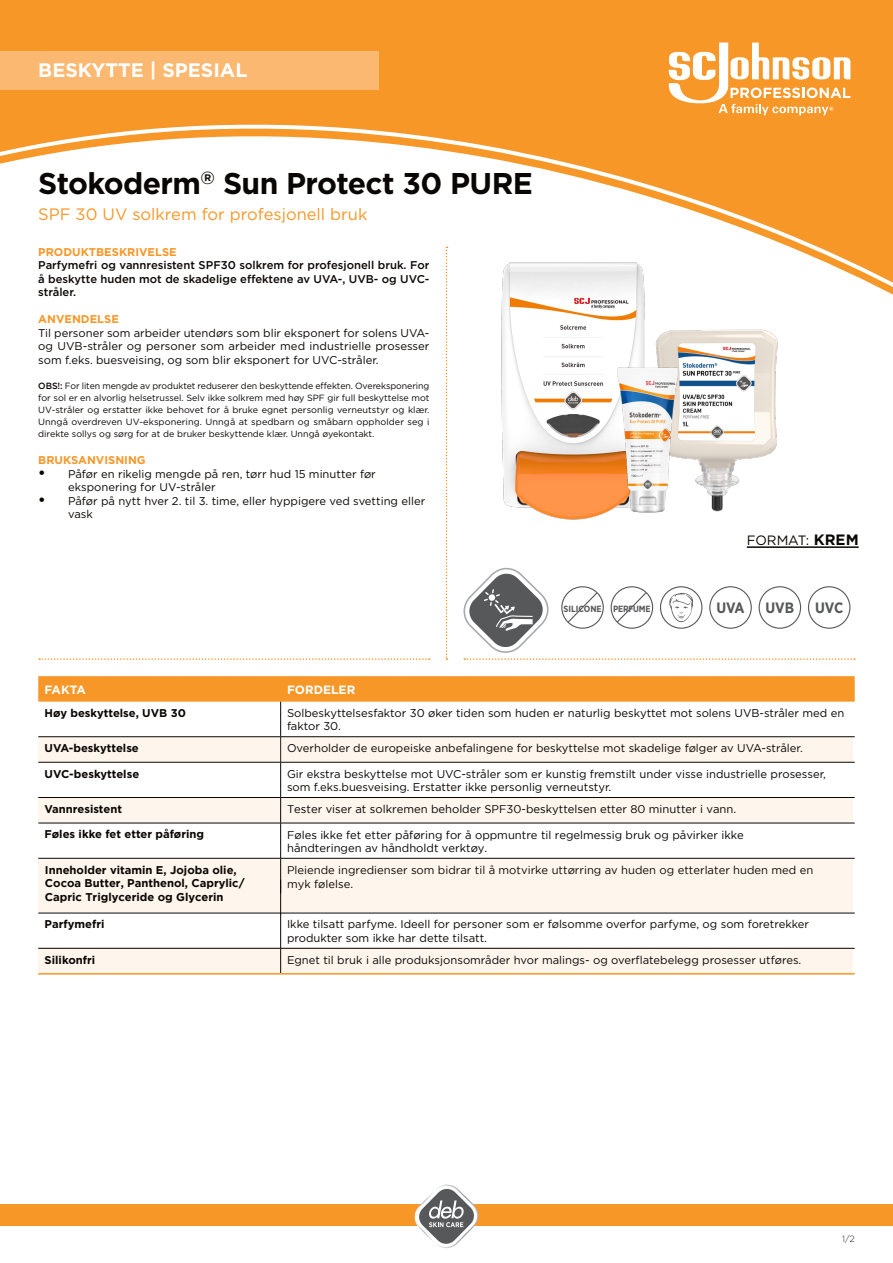
<style>
.page{position:relative;width:893px;height:1263px;background:#fff}
.page>*{position:absolute;margin:0;border:0;box-sizing:border-box;transform-origin:0 0}
.t1{font:700 30px "Gotham";letter-spacing:-.02em;color:#0a0604}
.t2{font:700 19.5px "Gotham";color:#fff}
._08_Copy_Prokyon_8_7{font:16.5px "Gotham";color:#f79727}
.t3{font:700 15px "Gotham Narrow";color:#57585a}
._08_Subline_Prokyon{font:13.5px "Gotham";letter-spacing:-.015em;color:#0a0604}
.t4{font:700 12px "Gotham";color:#fff}
._08_Subline_Prokyon-2{font:11.25px/13.5px "Gotham";color:#0a0604}
._08_Subline_Prokyon-3{font:700 11.25px/13.5px "Gotham";color:#0a0604}
.t5{font:11.25px/13px "Gotham";color:#000}
._08_Subline_Prokyon-4{font:500 11.25px/13.5px "Gotham";color:#0a0604;text-align:justify}
.t6{font:700 11.25px "Gotham";color:#f79727}
._08_Subline_Prokyon-5{font:9px/12px "Gotham";color:#0a0604;text-align:justify}
.t7{font:700 9px "Gotham Narrow";color:#57585a}
.t8{font:700 9px "Gotham Narrow";letter-spacing:-.02em;color:#57585a}
.t9{font:300 9px "Gotham";color:#231f20}
.s1{font-weight:500}
.s2{font-weight:700;font-size:15px}
</style>
<div class="page">
<div style="left:39px;top:738px;width:814px;height:24px;background:#fef6ec"></div>
<div style="left:39px;top:798px;width:814px;height:24px;background:#fef6ec"></div>
<div style="left:39px;top:859px;width:814px;height:52px;background:#fef6ec"></div>
<div style="left:39px;top:948px;width:814px;height:26px;background:#fef6ec"></div>
<img style="left:671px;top:329px;width:107px;height:183px">
<svg style="left:0;top:0;width:893px;height:311px;fill:#f79727"></svg>
<svg style="left:0;top:119px;width:893px;height:184px"></svg>
<div style="left:0;top:51px;width:378px;height:38px;background:#fbb871"></div>
<div style="left:0;top:1204px;width:893px;height:22px;background:#f79727"></div>
<img style="left:415px;top:1184px;width:63px;height:64px">
<svg style="left:416px;top:1186px;width:61px;height:61px"></svg>
<svg style="left:446px;top:247px;width:1px;height:413px"></svg>
<svg style="left:39px;top:658px;width:391px;height:2px"></svg>
<svg style="left:38px;top:676px;width:817px;height:26px"></svg>
<hr style="left:280px;top:762px;width:1px;height:35px;background:#0a0604">
<svg style="left:280px;top:798px;width:1px;height:25px"></svg>
<hr style="left:280px;top:823px;width:1px;height:35px;background:#0a0604">
<hr style="left:280px;top:858px;width:1px;height:35px;background:#0a0604">
<hr style="left:280px;top:913px;width:1px;height:35px;background:#0a0604">
<svg style="left:280px;top:949px;width:1px;height:24px"></svg>
<hr style="left:281px;top:736px;width:574px;height:1px;background:#0a0604">
<hr style="left:38px;top:762px;width:243px;height:1px;background:#0a0604">
<hr style="left:281px;top:762px;width:574px;height:1px;background:#0a0604">
<hr style="left:38px;top:797px;width:243px;height:1px;background:#0a0604">
<hr style="left:281px;top:797px;width:574px;height:1px;background:#0a0604">
<hr style="left:38px;top:823px;width:243px;height:1px;background:#0a0604">
<hr style="left:281px;top:823px;width:574px;height:1px;background:#0a0604">
<hr style="left:38px;top:858px;width:243px;height:1px;background:#0a0604">
<hr style="left:281px;top:858px;width:574px;height:1px;background:#0a0604">
<hr style="left:38px;top:973px;width:243px;height:1px;background:#f79727">
<hr style="left:281px;top:973px;width:574px;height:1px;background:#f79727">
<svg style="left:280px;top:737px;width:1px;height:25px"></svg>
<hr style="left:280px;top:702px;width:1px;height:34px;background:#0a0604">
<hr style="left:38px;top:736px;width:243px;height:1px;background:#0a0604">
<hr style="left:38px;top:913px;width:243px;height:1px;background:#0a0604">
<hr style="left:281px;top:913px;width:574px;height:1px;background:#0a0604">
<hr style="left:38px;top:948px;width:243px;height:1px;background:#0a0604">
<hr style="left:281px;top:948px;width:574px;height:1px;background:#0a0604">
<img style="left:473px;top:252px;width:198px;height:268px">
<img style="left:609px;top:358px;width:82px;height:161px">
<hr style="left:747px;top:546px;width:112px;height:2px;background:#0a0604">
<svg style="left:463px;top:568px;width:392px;height:92px"></svg>
<svg style="left:669px;top:43px;width:181px;height:72px"></svg>
<hr style="left:280px;top:879px;width:1px;height:35px;background:#0a0604">
<p class="t2" style="left:38px;top:59px;width:211px">BESKYTTE | SPESIAL</p>
<p class="t1" style="left:38px;top:165px;width:496px">Stokoderm<sup>‰</sup> Sun Protect 30 PURE</p>
<p class="_08_Copy_Prokyon_8_7" style="left:38px;top:204px;width:331px">SPF 30 UV solkrem for profesjonell bruk</p>
<p class="t6" style="left:38px;top:245px;width:140px">PRODUKTBESKRIVELSE</p>
<p class="_08_Subline_Prokyon-4" style="left:38px;top:258px;width:393px">Parfymefri og vannresistent SPF30 solkrem for profesjonell bruk. For å beskytte huden mot de skadelige effektene av UVA-, UVB- og UVC&shy;stråler.</p>
<p class="t6" style="left:38px;top:312px;width:82px">ANVENDELSE</p>
<p class="_08_Subline_Prokyon-2" style="left:38px;top:326px;width:393px;text-align:justify">Til personer som arbeider utendørs som blir eksponert for solens UVA&shy;og UVB-stråler og personer som arbeider med industrielle prosesser som f.eks. buesveising, og som blir eksponert for UVC-stråler.</p>
<p class="_08_Subline_Prokyon-5" style="left:38px;top:380px;width:393px"><span class="s1">OBS!:</span> For liten mengde av produktet reduserer den beskyttende effekten. Overeksponering for sol er en alvorlig helsetrussel. Selv ikke solkrem med høy SPF gir full beskyttelse mot UV-stråler og erstatter ikke behovet for å bruke egnet personlig verneutstyr og klær.<br>Unngå overdreven UV-eksponering. Unngå at spedbarn og småbarn oppholder seg i direkte sollys og sørg for at de bruker beskyttende klær. Unngå øyekontakt.</p>
<p class="t6" style="left:38px;top:453px;width:109px">BRUKSANVISNING</p>
<p class="_08_Subline_Prokyon-2" style="left:68px;top:467px;width:309px;text-indent:-30px"><span class="s2">•</span> Påfør en rikelig mengde på ren, tørr hud 15 minutter før eksponering for UV-stråler</p>
<p class="_08_Subline_Prokyon-2" style="left:68px;top:494px;width:359px;text-indent:-30px"><span class="s2">•</span> Påfør på nytt hver 2. til 3. time, eller hyppigere ved svetting eller vask</p>
<p class="_08_Subline_Prokyon" style="left:747px;top:532px;width:113px">FORMAT: <span class="s2">KREM</span></p>
<p class="t7" style="left:563px;top:603px;width:40px">SILICONE</p>
<p class="t8" style="left:613px;top:603px;width:39px">PERFUME</p>
<h3 class="t3" style="left:716px;top:598px;width:30px">UVA</h3>
<h3 class="t3" style="left:765px;top:598px;width:30px">UVB</h3>
<h3 class="t3" style="left:815px;top:598px;width:30px">UVC</h3>
<p class="t4" style="left:45px;top:682px;width:43px">FAKTA</p>
<p class="t4" style="left:287px;top:682px;width:70px">FORDELER</p>
<p class="_08_Subline_Prokyon-3" style="left:45px;top:706px;width:143px">Høy beskyttelse, UVB 30</p>
<p class="_08_Subline_Prokyon-2" style="left:287px;top:706px;width:559px">Solbeskyttelsesfaktor 30 øker tiden som huden er naturlig beskyttet mot solens UVB-stråler med en faktor 30.</p>
<p class="_08_Subline_Prokyon-3" style="left:45px;top:741px;width:96px">UVA-beskyttelse</p>
<p class="_08_Subline_Prokyon-2" style="left:287px;top:741px;width:517px">Overholder de europeiske anbefalingene for beskyttelse mot skadelige følger av UVA-stråler.</p>
<p class="_08_Subline_Prokyon-3" style="left:45px;top:767px;width:96px">UVC-beskyttelse</p>
<p class="_08_Subline_Prokyon-2" style="left:287px;top:767px;width:540px">Gir ekstra beskyttelse mot UVC-stråler som er kunstig fremstilt under visse industrielle prosesser,</p>
<p class="_08_Subline_Prokyon-2" style="left:287px;top:780px;width:326px">som f.eks.buesveising. Erstatter ikke personlig verneutstyr.</p>
<p class="_08_Subline_Prokyon-3" style="left:45px;top:802px;width:79px">Vannresistent</p>
<p class="t5" style="left:287px;top:803px;width:451px">Tester viser at solkremen beholder SPF30-beskyttelsen etter 80 minutter i vann.</p>
<p class="_08_Subline_Prokyon-3" style="left:45px;top:828px;width:161px">Føles ikke fet etter påføring</p>
<p class="t5" style="left:287px;top:828px;width:458px">Føles ikke fet etter påføring for å oppmuntre til regelmessig bruk og påvirker ikke håndteringen av håndholdt verktøy.</p>
<p class="_08_Subline_Prokyon-3" style="left:45px;top:863px;width:201px">Inneholder vitamin E, Jojoba olie,<br>Cocoa Butter, Panthenol, Caprylic/<br>Capric Triglyceride og Glycerin</p>
<p class="_08_Subline_Prokyon-2" style="left:287px;top:863px;width:528px">Pleiende ingredienser som bidrar til å motvirke uttørring av huden og etterlater huden med en myk følelse.</p>
<p class="_08_Subline_Prokyon-3" style="left:45px;top:918px;width:61px">Parfymefri</p>
<p class="_08_Subline_Prokyon-2" style="left:287px;top:918px;width:524px">Ikke tilsatt parfyme. Ideell for personer som er følsomme overfor parfyme, og som foretrekker produkter som ikke har dette tilsatt.</p>
<p class="_08_Subline_Prokyon-3" style="left:45px;top:953px;width:52px">Silikonfri</p>
<p class="_08_Subline_Prokyon-2" style="left:287px;top:953px;width:516px">Egnet til bruk i alle produksjonsområder hvor malings- og overflatebelegg prosesser utføres.</p>
<p class="t9" style="left:842px;top:1233px;width:14px">1/2</p>
</div>
